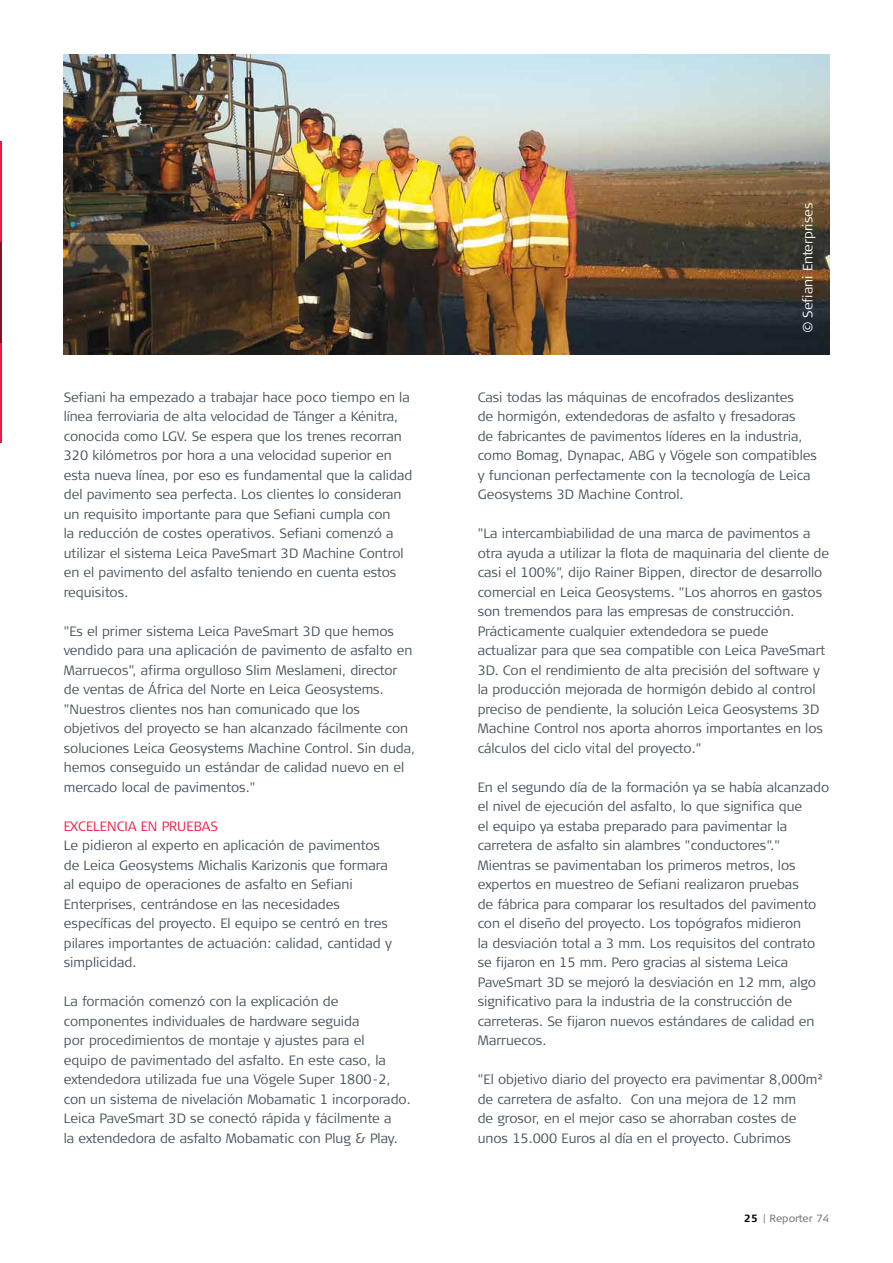
<style>
.page{position:relative;width:893px;height:1263px;background:#fff}
.page>*{position:absolute;margin:0;border:0;box-sizing:border-box;transform-origin:0 0}
.t1{font:300 13.5px/19.5px "Signa Column";color:#43525a}
.t2{font:300 13.5px "Signa Column";color:#ed1941}
.t3{font:300 13.5px "Signa Column";letter-spacing:-.005em;color:#fff}
.t4{font:10.5px "Signa Column";letter-spacing:-.005em;color:#807f83}
.s1{font-weight:700;color:#000}
</style>
<div class="page">
<img style="left:64px;top:54px;width:765px;height:300px">
<hr style="left:0;top:342px;width:1px;height:101px;background:#ed1941">
<hr style="left:0;top:142px;width:1px;height:100px;background:#ed1941">
<hr style="left:0;top:242px;width:1px;height:100px;background:#80141f">
<p class="t1" style="left:64px;top:388px;width:350px">Sefiani ha empezado a trabajar hace poco tiempo en la línea ferroviaria de alta velocidad de Tánger a Kénitra, conocida como LGV. Se espera que los trenes recorran 320 kilómetros por hora a una velocidad superior en esta nueva línea, por eso es fundamental que la calidad del pavimento sea perfecta. Los clientes lo consideran un requisito importante para que Sefiani cumpla con<br>la reducción de costes operativos. Sefiani comenzó a utilizar el sistema Leica PaveSmart 3D Machine Control en el pavimento del asfalto teniendo en cuenta estos requisitos.</p>
<p class="t1" style="left:64px;top:621px;width:353px">"Es el primer sistema Leica PaveSmart 3D que hemos vendido para una aplicación de pavimento de asfalto en Marruecos", afirma orgulloso Slim Meslameni, director de ventas de África del Norte en Leica Geosystems. "Nuestros clientes nos han comunicado que los objetivos del proyecto se han alcanzado fácilmente con soluciones Leica Geosystems Machine Control. Sin duda, hemos conseguido un estándar de calidad nuevo en el mercado local de pavimentos."</p>
<p class="t2" style="left:64px;top:818px;width:156px">EXCELENCIA EN PRUEBAS</p>
<p class="t1" style="left:64px;top:836px;width:330px">Le pidieron al experto en aplicación de pavimentos de Leica Geosystems Michalis Karizonis que formara al equipo de operaciones de asfalto en Sefiani Enterprises, centrándose en las necesidades específicas del proyecto. El equipo se centró en tres pilares importantes de actuación: calidad, cantidad y simplicidad.</p>
<p class="t1" style="left:64px;top:992px;width:349px">La formación comenzó con la explicación de componentes individuales de hardware seguida<br>por procedimientos de montaje y ajustes para el<br>equipo de pavimentado del asfalto. En este caso, la extendedora utilizada fue una Vögele Super 1800-2, con un sistema de nivelación Mobamatic 1 incorporado.<br>Leica PaveSmart 3D se conectó rápida y fácilmente a<br>la extendedora de asfalto Mobamatic con Plug &amp; Play.</p>
<p class="t3" style="left:800px;top:333px;width:132px;rotate:-90deg">© Sefiani Enterprises</p>
<p class="t1" style="left:478px;top:387px;width:341px">Casi todas las máquinas de encofrados deslizantes<br>de hormigón, extendedoras de asfalto y fresadoras<br>de fabricantes de pavimentos líderes en la industria, como Bomag, Dynapac, ABG y Vögele son compatibles y funcionan perfectamente con la tecnología de Leica Geosystems 3D Machine Control.</p>
<p class="t1" style="left:478px;top:524px;width:353px">"La intercambiabilidad de una marca de pavimentos a otra ayuda a utilizar la flota de maquinaria del cliente de casi el 100%", dijo Rainer Bippen, director de desarrollo comercial en Leica Geosystems. "Los ahorros en gastos son tremendos para las empresas de construcción.<br>Prácticamente cualquier extendedora se puede actualizar para que sea compatible con Leica PaveSmart 3D. Con el rendimiento de alta precisión del software y la producción mejorada de hormigón debido al control preciso de pendiente, la solución Leica Geosystems 3D Machine Control nos aporta ahorros importantes en los cálculos del ciclo vital del proyecto."</p>
<p class="t1" style="left:478px;top:777px;width:353px">En el segundo día de la formación ya se había alcanzado el nivel de ejecución del asfalto, lo que significa que<br>el equipo ya estaba preparado para pavimentar la carretera de asfalto sin alambres "conductores"." Mientras se pavimentaban los primeros metros, los expertos en muestreo de Sefiani realizaron pruebas<br>de fábrica para comparar los resultados del pavimento con el diseño del proyecto. Los topógrafos midieron<br>la desviación total a 3 mm. Los requisitos del contrato se fijaron en 15 mm. Pero gracias al sistema Leica PaveSmart 3D se mejoró la desviación en 12 mm, algo significativo para la industria de la construcción de carreteras. Se fijaron nuevos estándares de calidad en Marruecos.</p>
<p class="t1" style="left:478px;top:1070px;width:347px">"El objetivo diario del proyecto era pavimentar 8,000m² de carretera de asfalto. Con una mejora de 12 mm<br>de grosor, en el mejor caso se ahorraban costes de unos 15.000 Euros al día en el proyecto. Cubrimos</p>
<p class="t4" style="left:744px;top:1212px;width:86px"><span class="s1">25</span> | Reporter 74</p>
</div>
